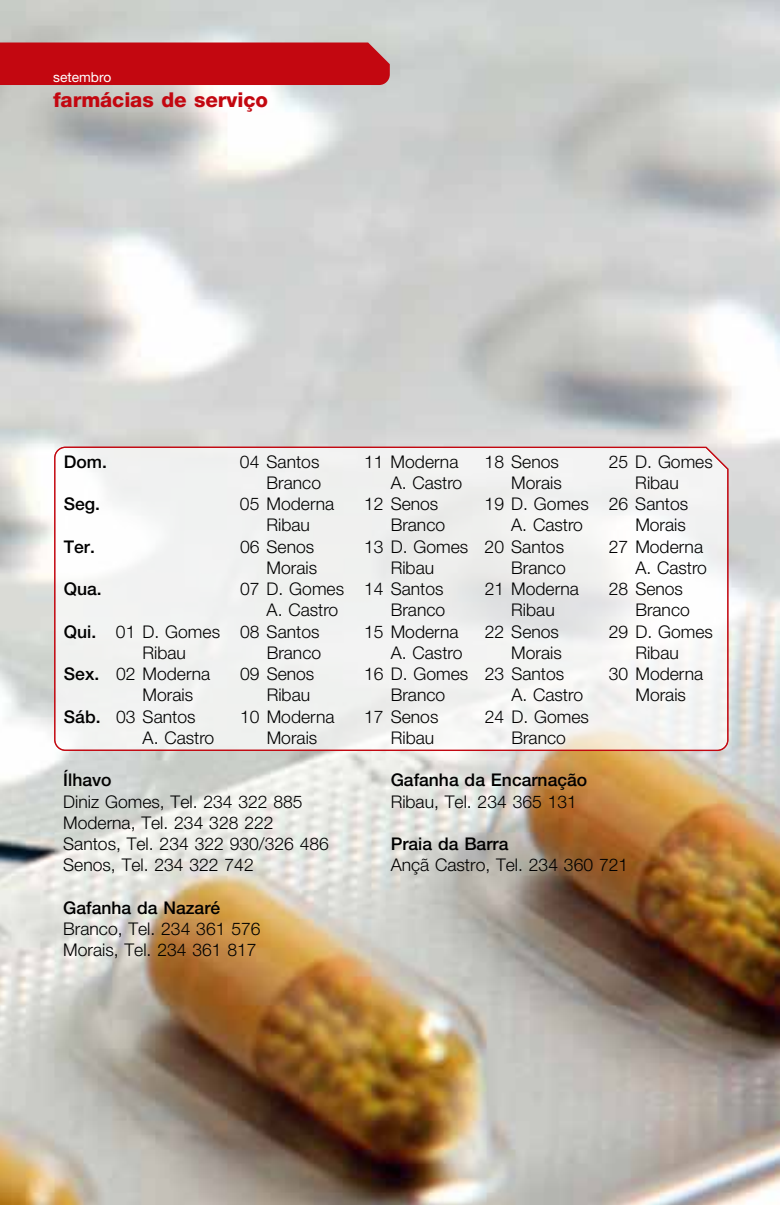
<style>
.page{position:relative;width:780px;height:1205px;background:#fff}
.page>*{position:absolute;margin:0;border:0;box-sizing:border-box;transform-origin:0 0}
.t1{font:800 20.5px "Helvetica Neue";letter-spacing:-.005em;color:#c30710}
.t2{font:300 17.5px/21.2px "Helvetica Neue";color:#000}
.t3{font:500 17.5px "Helvetica Neue";color:#000}
.t4{font:13.75px "Helvetica Neue";color:#fff}
.s1{font-weight:500}
</style>
<div class="page">
<img style="left:0;top:0;width:780px;height:1205px">
<div style="left:0;top:42px;width:390px;height:43px;background:#c30710"></div>
<svg style="left:53px;top:446px;width:676px;height:305px"></svg>
<p class="t4" style="left:53px;top:68px;width:60px">setembro</p>
<p class="t1" style="left:53px;top:87px;width:216px">farmácias de serviço</p>
<p class="t3" style="left:64px;top:451px;width:45px">Dom.</p>
<p class="t2" style="left:240px;top:450px;width:81px">04 Santos</p>
<p class="t2" style="left:364px;top:450px;width:96px">11 Moderna</p>
<p class="t2" style="left:484px;top:450px;width:76px">18 Senos</p>
<p class="t2" style="left:608px;top:450px;width:106px">25 D. Gomes</p>
<p class="t2" style="left:266px;top:472px;width:56px">Branco</p>
<p class="t2" style="left:390px;top:472px;width:73px">A. Castro</p>
<p class="t2" style="left:511px;top:472px;width:52px">Morais</p>
<p class="t2" style="left:635px;top:472px;width:45px">Ribau</p>
<p class="t3" style="left:64px;top:493px;width:38px">Seg.</p>
<p class="t2" style="left:240px;top:493px;width:96px">05 Moderna</p>
<p class="t2" style="left:364px;top:493px;width:76px">12 Senos</p>
<p class="t2" style="left:484px;top:493px;width:205px">19 D. Gomes 26 Santos</p>
<p class="t2" style="left:266px;top:514px;width:45px">Ribau</p>
<p class="t2" style="left:390px;top:514px;width:56px">Branco</p>
<p class="t2" style="left:511px;top:514px;width:73px">A. Castro</p>
<p class="t2" style="left:635px;top:514px;width:52px">Morais</p>
<p class="t3" style="left:64px;top:536px;width:33px">Ter.</p>
<p class="t2" style="left:240px;top:535px;width:76px">06 Senos</p>
<p class="t2" style="left:364px;top:535px;width:201px">13 D. Gomes 20 Santos</p>
<p class="t2" style="left:608px;top:535px;width:96px">27 Moderna</p>
<p class="t2" style="left:266px;top:557px;width:52px">Morais</p>
<p class="t2" style="left:390px;top:557px;width:45px">Ribau</p>
<p class="t2" style="left:511px;top:557px;width:56px">Branco</p>
<p class="t2" style="left:635px;top:557px;width:73px">A. Castro</p>
<p class="t3" style="left:64px;top:578px;width:39px">Qua.</p>
<p class="t2" style="left:240px;top:578px;width:205px">07 D. Gomes 14 Santos</p>
<p class="t2" style="left:484px;top:578px;width:96px">21 Moderna</p>
<p class="t2" style="left:608px;top:578px;width:76px">28 Senos</p>
<p class="t2" style="left:266px;top:599px;width:73px">A. Castro</p>
<p class="t2" style="left:390px;top:599px;width:56px">Branco</p>
<p class="t2" style="left:511px;top:599px;width:45px">Ribau</p>
<p class="t2" style="left:635px;top:599px;width:56px">Branco</p>
<p class="t2" style="left:64px;top:620px;width:257px"><span class="s1">Qui.</span> 01 D. Gomes 08 Santos</p>
<p class="t2" style="left:364px;top:620px;width:96px">15 Moderna</p>
<p class="t2" style="left:484px;top:620px;width:76px">22 Senos</p>
<p class="t2" style="left:608px;top:620px;width:106px">29 D. Gomes</p>
<p class="t2" style="left:143px;top:641px;width:45px">Ribau</p>
<p class="t2" style="left:267px;top:641px;width:56px">Branco</p>
<p class="t2" style="left:391px;top:641px;width:73px">A. Castro</p>
<p class="t2" style="left:511px;top:641px;width:52px">Morais</p>
<p class="t2" style="left:635px;top:641px;width:45px">Ribau</p>
<p class="t2" style="left:64px;top:663px;width:148px"><span class="s1">Sex.</span> 02 Moderna</p>
<p class="t2" style="left:240px;top:663px;width:76px">09 Senos</p>
<p class="t2" style="left:364px;top:663px;width:201px">16 D. Gomes 23 Santos</p>
<p class="t2" style="left:608px;top:663px;width:96px">30 Moderna</p>
<p class="t2" style="left:143px;top:684px;width:52px">Morais</p>
<p class="t2" style="left:267px;top:684px;width:45px">Ribau</p>
<p class="t2" style="left:391px;top:684px;width:56px">Branco</p>
<p class="t2" style="left:511px;top:684px;width:73px">A. Castro</p>
<p class="t2" style="left:635px;top:684px;width:52px">Morais</p>
<p class="t2" style="left:64px;top:705px;width:133px"><span class="s1">Sáb.</span> 03 Santos</p>
<p class="t2" style="left:240px;top:705px;width:96px">10 Moderna</p>
<p class="t2" style="left:364px;top:705px;width:76px">17 Senos</p>
<p class="t2" style="left:484px;top:705px;width:106px">24 D. Gomes</p>
<p class="t2" style="left:143px;top:726px;width:73px">A. Castro</p>
<p class="t2" style="left:267px;top:726px;width:52px">Morais</p>
<p class="t2" style="left:391px;top:726px;width:45px">Ribau</p>
<p class="t2" style="left:511px;top:726px;width:56px">Branco</p>
<p class="t3" style="left:63px;top:770px;width:50px">Ílhavo</p>
<p class="t2" style="left:63px;top:790px;width:267px">Diniz Gomes, Tel. 234 322 885<br>Moderna, Tel. 234 328 222<br>Santos, Tel. 234 322 930/326 486<br>Senos, Tel. 234 322 742</p>
<p class="t3" style="left:63px;top:897px;width:158px">Gafanha da Nazaré</p>
<p class="t2" style="left:63px;top:918px;width:199px">Branco, Tel. 234 361 576<br>Morais, Tel. 234 361 817</p>
<p class="t3" style="left:390px;top:770px;width:198px">Gafanha da Encarnação</p>
<p class="t2" style="left:390px;top:790px;width:188px">Ribau, Tel. 234 365 131</p>
<p class="t3" style="left:390px;top:833px;width:119px">Praia da Barra</p>
<p class="t2" style="left:390px;top:854px;width:239px">Ançã Castro, Tel. 234 360 721</p>
</div>
